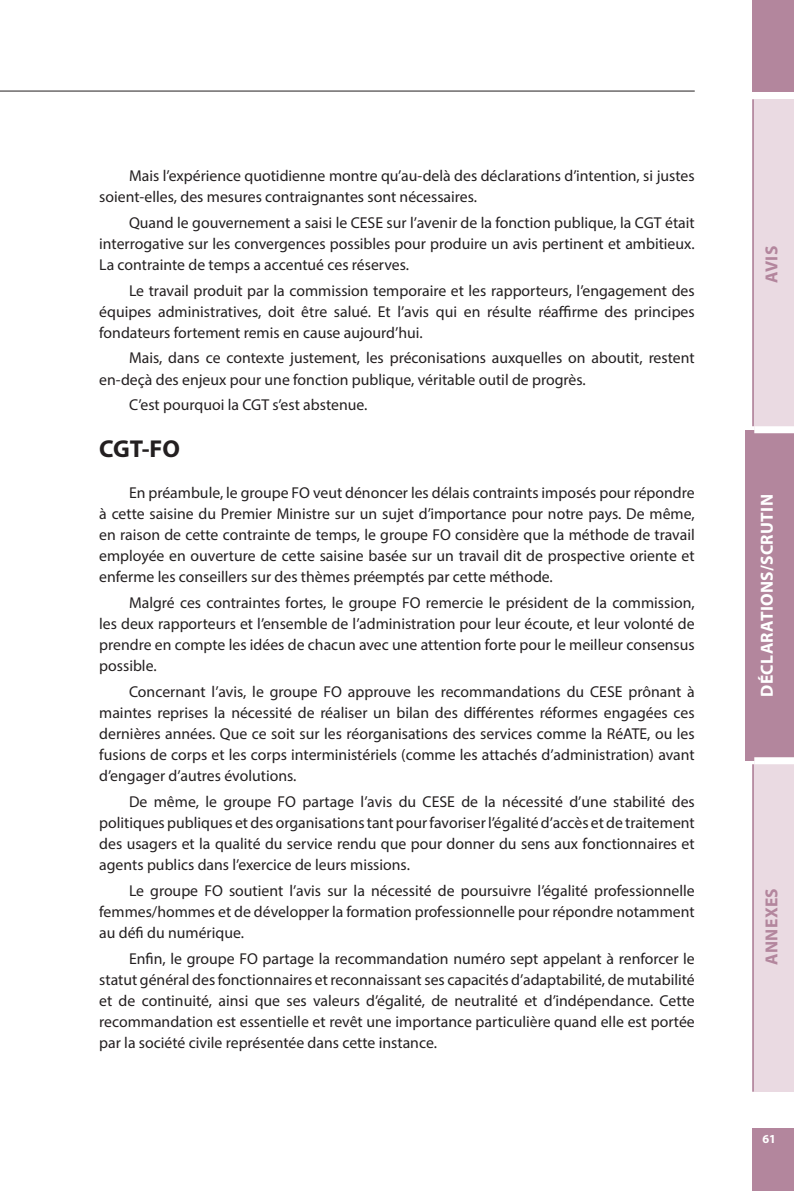
<style>
.page{position:relative;width:794px;height:1191px;background:#fff}
.page>*{position:absolute;margin:0;border:0;box-sizing:border-box;transform-origin:0 0}
.Titre_Groupe{font:700 24.5px "Myriad Pro";color:#231f20}
.t1{font:700 17.5px "Myriad Pro";letter-spacing:.02em;color:#fff}
.t2{font:700 17.5px "Myriad Pro";letter-spacing:.02em;color:#b3869d}
.Alinéa{font:15.75px/21px "Myriad Pro";color:#231f20;text-align:justify}
.t3{font:700 12.25px "Myriad Pro";color:#fff}
</style>
<div class="page">
<div style="left:745px;top:430px;width:49px;height:330px;background:#b3869d"></div>
<div style="left:754px;top:99px;width:40px;height:331px;background:#eadae2"></div>
<div style="left:754px;top:761px;width:40px;height:330px;background:#eadae2"></div>
<hr style="left:752px;top:764px;width:2px;height:327px;background:#b3869d">
<hr style="left:752px;top:99px;width:2px;height:327px;background:#b3869d">
<div style="left:754px;top:426px;width:40px;height:7px;background:#fff"></div>
<div style="left:754px;top:757px;width:40px;height:7px;background:#fff"></div>
<div style="left:752px;top:1129px;width:42px;height:62px;background:#b3869d"></div>
<div style="left:752px;top:0;width:42px;height:91px;background:#b3869d"></div>
<hr style="left:0;top:91px;width:694px;height:1px;background:#231f20">
<p class="Alinéa" style="left:99px;top:164px;width:597px;text-indent:30px">Mais l’expérience quotidienne montre qu’au-delà des déclarations d’intention, si justes soient-elles, des mesures contraignantes sont nécessaires.</p>
<p class="Alinéa" style="left:99px;top:211px;width:597px;text-indent:30px">Quand le gouvernement a saisi le CESE sur l’avenir de la fonction publique, la CGT était interrogative sur les convergences possibles pour produire un avis pertinent et ambitieux.<br>La contrainte de temps a accentué ces réserves.</p>
<p class="Alinéa" style="left:99px;top:279px;width:597px;text-indent:30px">Le travail produit par la commission temporaire et les rapporteurs, l’engagement des équipes administratives, doit être salué. Et l’avis qui en résulte réaffirme des principes fondateurs fortement remis en cause aujourd’hui.</p>
<p class="Alinéa" style="left:99px;top:347px;width:597px;text-indent:30px">Mais, dans ce contexte justement, les préconisations auxquelles on aboutit, restent en-deçà des enjeux pour une fonction publique, véritable outil de progrès.</p>
<p class="Alinéa" style="left:129px;top:394px;width:240px">C’est pourquoi la CGT s’est abstenue.</p>
<p class="Titre_Groupe" style="left:99px;top:432px;width:82px">CGT-FO</p>
<p class="Alinéa" style="left:99px;top:482px;width:597px;text-indent:30px">En préambule, le groupe FO veut dénoncer les délais contraints imposés pour répondre à cette saisine du Premier Ministre sur un sujet d’importance pour notre pays. De même, en raison de cette contrainte de temps, le groupe FO considère que la méthode de travail employée en ouverture de cette saisine basée sur un travail dit de prospective oriente et enferme les conseillers sur des thèmes préemptés par cette méthode.</p>
<p class="Alinéa" style="left:99px;top:591px;width:597px;text-indent:30px">Malgré ces contraintes fortes, le groupe FO remercie le président de la commission, les deux rapporteurs et l’ensemble de l’administration pour leur écoute, et leur volonté de prendre en compte les idées de chacun avec une attention forte pour le meilleur consensus possible.</p>
<p class="Alinéa" style="left:99px;top:680px;width:597px;text-indent:30px">Concernant l’avis, le groupe FO approuve les recommandations du CESE prônant à maintes reprises la nécessité de réaliser un bilan des différentes réformes engagées ces dernières années. Que ce soit sur les réorganisations des services comme la RéATE, ou les fusions de corps et les corps interministériels (comme les attachés d’administration) avant d’engager d’autres évolutions.</p>
<p class="Alinéa" style="left:99px;top:790px;width:597px;text-indent:30px">De même, le groupe FO partage l’avis du CESE de la nécessité d’une stabilité des politiques publiques et des organisations tant pour favoriser l’égalité d’accès et de traitement des usagers et la qualité du service rendu que pour donner du sens aux fonctionnaires et agents publics dans l’exercice de leurs missions.</p>
<p class="Alinéa" style="left:99px;top:879px;width:597px;text-indent:30px">Le groupe FO soutient l’avis sur la nécessité de poursuivre l’égalité professionnelle femmes/hommes et de développer la formation professionnelle pour répondre notamment au défi du numérique.</p>
<p class="Alinéa" style="left:99px;top:947px;width:597px;text-indent:30px">Enfin, le groupe FO partage la recommandation numéro sept appelant à renforcer le statut général des fonctionnaires et reconnaissant ses capacités d’adaptabilité, de mutabilité et de continuité, ainsi que ses valeurs d’égalité, de neutralité et d’indépendance. Cette recommandation est essentielle et revêt une importance particulière quand elle est portée par la société civile représentée dans cette instance.</p>
<p class="t2" style="left:760px;top:283px;width:39px;rotate:-90deg">AVIS</p>
<p class="t1" style="left:755px;top:697px;width:204px;rotate:-90deg">DÉCLARATIONS/SCRUTIN</p>
<p class="t2" style="left:760px;top:964px;width:78px;rotate:-90deg">ANNEXES</p>
<p class="t3" style="left:762px;top:1131px;width:15px">61</p>
</div>
